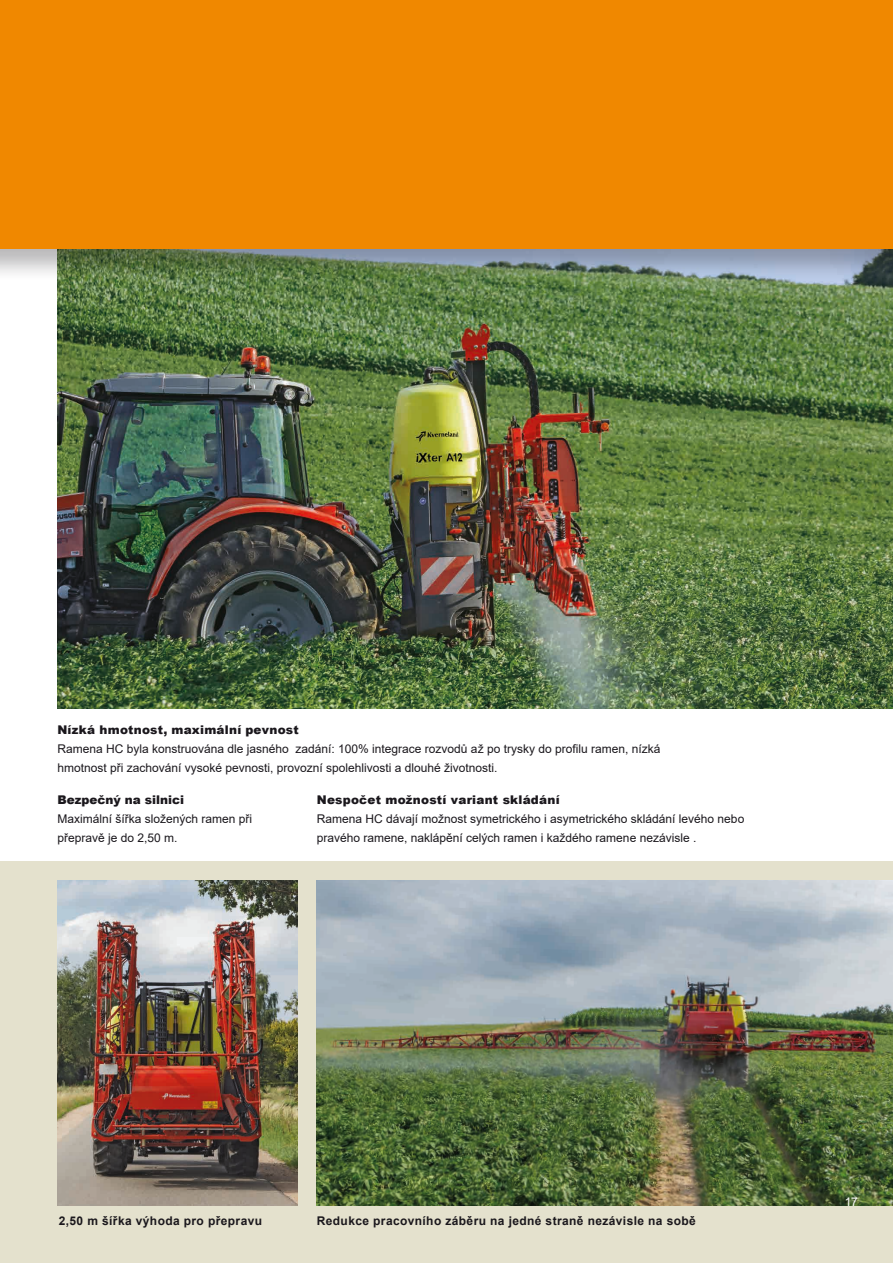
<style>
.page{position:relative;width:893px;height:1263px;background:#fff}
.page>*{position:absolute;margin:0;border:0;box-sizing:border-box;transform-origin:0 0}
.t1{font:12px/19px "Arial";color:#1a171c}
.t2{font:700 12px "Arial";letter-spacing:.03em;color:#1a171c}
.t3{font:900 12px "Arial";letter-spacing:.02em;color:#1a171c}
.t4{font:900 12px "Arial";color:#1a171c}
.t5{font:12px "Arial";color:#fff}
</style>
<div class="page">
<img style="left:57px;top:282px;width:836px;height:426px">
<div style="left:0;top:861px;width:893px;height:402px;background:#e4e1cd"></div>
<div style="left:0;top:0;width:893px;height:282px;background:#1a171c;opacity:.3"></div>
<div style="left:0;top:0;width:893px;height:249px;background:#f08800"></div>
<img style="left:57px;top:880px;width:241px;height:325px">
<img style="left:317px;top:880px;width:576px;height:325px">
<p class="t3" style="left:57px;top:721px;width:243px">Nízká hmotnost, maximální pevnost</p>
<p class="t1" style="left:57px;top:739px;width:604px">Ramena HC byla konstruována dle jasného zadání: 100% integrace rozvodů až po trysky do profilu ramen, nízká hmotnost při zachování vysoké pevnosti, provozní spolehlivosti a dlouhé životnosti.</p>
<p class="t3" style="left:317px;top:791px;width:244px">Nespočet možností variant skládání</p>
<p class="t1" style="left:317px;top:809px;width:429px">Ramena HC dávají možnost symetrického i asymetrického skládání levého nebo pravého ramene, naklápění celých ramen i každého ramene nezávisle .</p>
<p class="t4" style="left:57px;top:791px;width:128px">Bezpečný na silnici</p>
<p class="t1" style="left:57px;top:809px;width:196px">Maximální šířka složených ramen při přepravě je do 2,50 m.</p>
<p class="t2" style="left:59px;top:1212px;width:205px">2,50 m šířka výhoda pro přepravu</p>
<p class="t2" style="left:317px;top:1212px;width:381px">Redukce pracovního záběru na jedné straně nezávisle na sobě</p>
<p class="t5" style="left:845px;top:1193px;width:15px">17</p>
</div>
